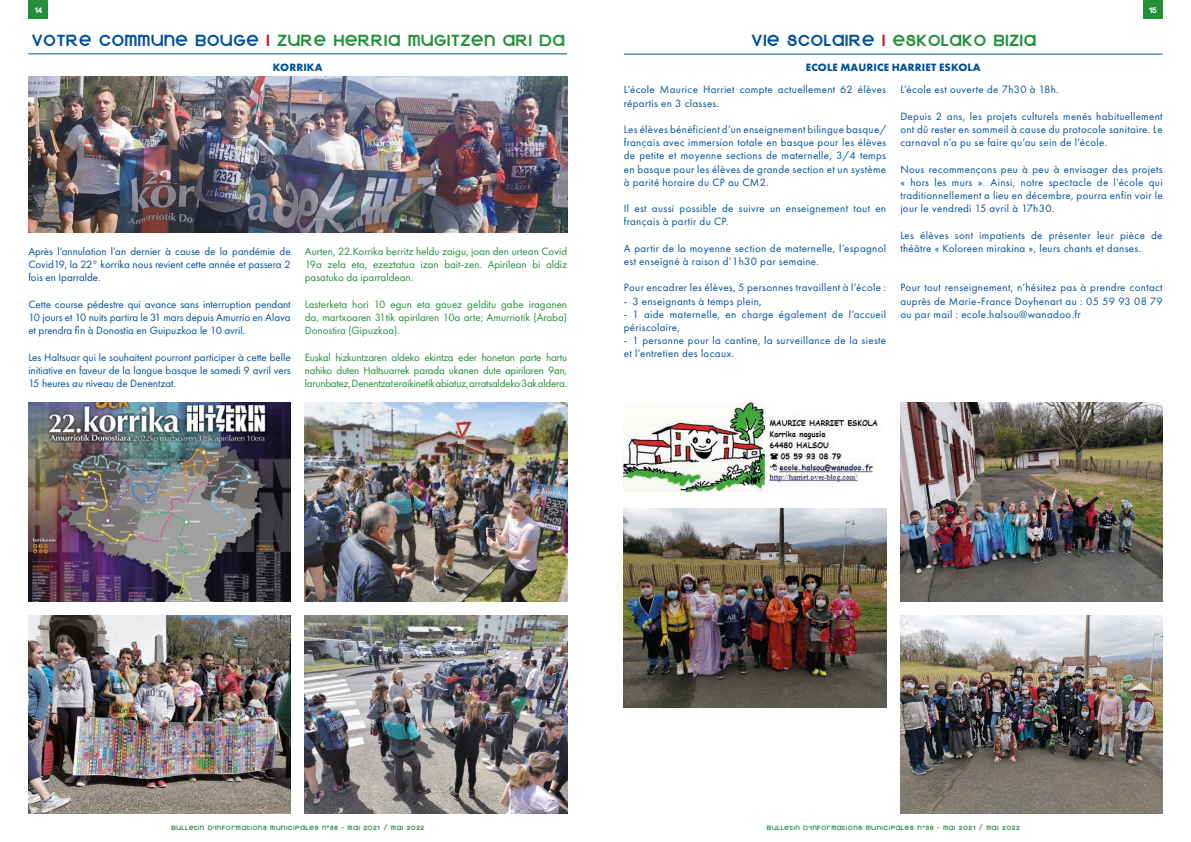
<style>
.page{position:relative;width:1191px;height:842px;background:#fff}
.page>*{position:absolute;margin:0;border:0;box-sizing:border-box;transform-origin:0 0}
.t1{font:18px "Kravitz Extra Thermal";letter-spacing:.05em;color:#248f37}
.t2{font:11px/13.2px "Futura PT";letter-spacing:.03em;color:#005099;text-align:justify}
.t3{font:11px/13.2px "Futura PT";color:#248f37;text-align:justify}
.t4{font:700 11px "Futura PT";letter-spacing:.01em;color:#005099}
.t5{font:9px "Kravitz Extra Thermal";color:#fff}
.t6{font:7px "Kravitz Extra Thermal";letter-spacing:.1em;color:#248f37}
.s1{color:#005099}
.s2{color:#b61715}
</style>
<div class="page">
<div style="left:28px;top:0;width:20px;height:18px;background:#248f37"></div>
<div style="left:1142px;top:0;width:20px;height:18px;background:#248f37"></div>
<hr style="left:28px;top:54px;width:539px;height:1px;background:#005099">
<img style="left:28px;top:403px;width:263px;height:198px">
<hr style="left:624px;top:54px;width:538px;height:1px;background:#005099">
<img style="left:305px;top:615px;width:262px;height:199px">
<img style="left:28px;top:77px;width:539px;height:155px">
<img style="left:305px;top:403px;width:262px;height:198px">
<img style="left:28px;top:615px;width:263px;height:199px">
<img style="left:624px;top:403px;width:256px;height:88px">
<img style="left:900px;top:615px;width:262px;height:199px">
<img style="left:900px;top:403px;width:262px;height:198px">
<img style="left:624px;top:509px;width:262px;height:198px">
<p class="t5" style="left:34px;top:4px;width:9px">14</p>
<p class="t5" style="left:1148px;top:4px;width:9px">15</p>
<p class="t1" style="left:31px;top:28px;width:535px"><span class="s1">VOTRE COMMUNE BOUGE</span> <span class="s2">I</span> ZURE HERRIA MUGITZEN ARI DA</p>
<p class="t4" style="left:273px;top:60px;width:51px">KORRIKA</p>
<p class="t2" style="left:28px;top:245px;width:264px">Après l’annulation l’an dernier à cause de la pandémie de Covid19, la 22° korrika nous revient cette année et passera 2 fois en Iparralde.</p>
<p class="t2" style="left:28px;top:297px;width:264px">Cette course pédestre qui avance sans interruption pendant 10 jours et 10 nuits partira le 31 mars depuis Amurrio en Alava et prendra fin à Donostia en Guipuzkoa le 10 avril.</p>
<p class="t2" style="left:28px;top:350px;width:264px">Les Haltsuar qui le souhaitent pourront participer à cette belle initiative en faveur de la langue basque le samedi 9 avril vers 15 heures au niveau de Denentzat.</p>
<p class="t3" style="left:305px;top:245px;width:264px">Aurten, 22.Korrika berritz heldu zaigu, joan den urtean Covid 19a zela eta, ezeztatua izan bait-zen. Apirilean bi aldiz pasatuko da iparraldean.</p>
<p class="t3" style="left:305px;top:297px;width:264px">Lasterketa hori 10 egun eta gauez gelditu gabe iraganen da, martxoaren 31tik apirilaren 10a arte; Amurriotik (Araba)<br>Donostira (Gipuzkoa).</p>
<p class="t3" style="left:305px;top:350px;width:264px">Euskal hizkuntzaren aldeko ekintza eder honetan parte hartu nahiko duten Haltsuarrek parada ukanen dute apirilaren 9an, larunbatez, Denentzat eraikinetik abiatuz, arratsaldeko 3ak aldera.</p>
<p class="t1" style="left:751px;top:28px;width:286px"><span class="s1">VIE SCOLAIRE</span> <span class="s2">I</span> ESKOLAKO BIZIA</p>
<p class="t4" style="left:806px;top:60px;width:176px">ECOLE MAURICE HARRIET ESKOLA</p>
<p class="t2" style="left:900px;top:83px;width:160px">L’école est ouverte de 7h30 à 18h.</p>
<p class="t2" style="left:900px;top:110px;width:264px">Depuis 2 ans, les projets culturels menés habituellement ont dû rester en sommeil à cause du protocole sanitaire. Le carnaval n’a pu se faire qu’au sein de l’école.</p>
<p class="t2" style="left:900px;top:162px;width:264px">Nous recommençons peu à peu à envisager des projets « hors les murs ». Ainsi, notre spectacle de l’école qui traditionnellement a lieu en décembre, pourra enfin voir le jour le vendredi 15 avril à 17h30.</p>
<p class="t2" style="left:900px;top:228px;width:264px">Les élèves sont impatients de présenter leur pièce de théâtre « Koloreen mirakina », leurs chants et danses.</p>
<p class="t2" style="left:900px;top:281px;width:264px">Pour tout renseignement, n’hésitez pas à prendre contact auprès de Marie-France Doyhenart au : 05 59 93 08 79 ou par mail : ecole.halsou@wanadoo.fr</p>
<p class="t2" style="left:624px;top:83px;width:264px">L’école Maurice Harriet compte actuellement 62 élèves répartis en 3 classes.</p>
<p class="t2" style="left:624px;top:123px;width:264px">Les élèves bénéficient d’un enseignement bilingue basque/ français avec immersion totale en basque pour les élèves de petite et moyenne sections de maternelle, 3/4 temps en basque pour les élèves de grande section et un système à parité horaire du CP au CM2.</p>
<p class="t2" style="left:624px;top:202px;width:264px">Il est aussi possible de suivre un enseignement tout en français à partir du CP.</p>
<p class="t2" style="left:624px;top:242px;width:264px">A partir de la moyenne section de maternelle, l’espagnol est enseigné à raison d’1h30 par semaine.</p>
<p class="t2" style="left:624px;top:281px;width:264px">Pour encadrer les élèves, 5 personnes travaillent à l’école :</p>
<p class="t2" style="left:624px;top:294px;width:139px">- 3 enseignants à temps plein,</p>
<p class="t2" style="left:624px;top:308px;width:264px">- 1 aide maternelle, en charge également de l’accueil périscolaire,</p>
<p class="t2" style="left:624px;top:334px;width:264px">- 1 personne pour la cantine, la surveillance de la sieste et l’entretien des locaux.</p>
<p class="t6" style="left:171px;top:823px;width:254px">BULLETIN D’INFORMATIONS MUNICIPALES N°38 - MAI 2021 / MAI 2022</p>
<p class="t6" style="left:767px;top:823px;width:254px">BULLETIN D’INFORMATIONS MUNICIPALES N°38 - MAI 2021 / MAI 2022</p>
</div>
